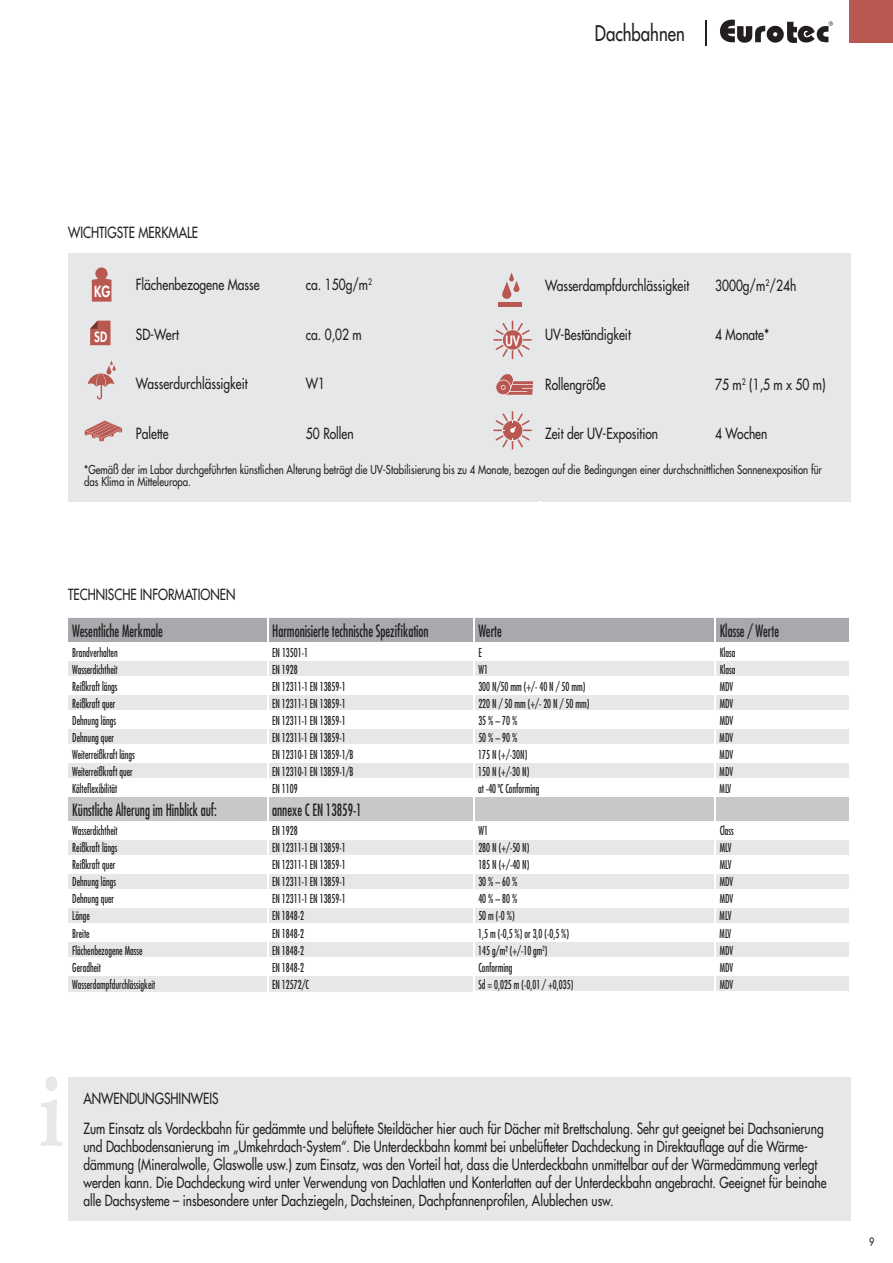
<style>
.page{position:relative;width:893px;height:1263px;background:#fff}
.page>*{position:absolute;margin:0;border:0;box-sizing:border-box;transform-origin:0 0}
.t1{font:500 21px "Futura Std";color:#231f20;scale:.8 1}
.t2{font:condensed 16.5px "Futura Std";color:#231f20;scale:.8 1}
.t3{font:500 15px/18px "Futura Std";color:#231f20;scale:.8 1}
.t4{font:800 15px "Futura Std";color:#fff;scale:.8 1}
.t5{font:800 13.8px "Futura Std";color:#fff;scale:.8 1}
.t6{font:condensed 12px "Futura Std";color:#231f20;scale:.8 1}
.t7{font:500 12px/12px "Futura Std";color:#231f20;scale:.8 1}
.t8{font:500 11.25px "Futura Std";color:#231f20;scale:.8 1}
</style>
<div class="page">
<div style="left:849px;top:0;width:44px;height:43px;background:#b85851"></div>
<svg style="left:720px;top:20px;width:113px;height:23px"></svg>
<svg style="left:705px;top:20px;width:1px;height:26px"></svg>
<div style="left:68px;top:253px;width:782px;height:248px;background:#e6e7e9"></div>
<svg style="left:92px;top:267px;width:19px;height:35px"></svg>
<svg style="left:88px;top:360px;width:28px;height:39px"></svg>
<svg style="left:90px;top:321px;width:21px;height:24px"></svg>
<svg style="left:84px;top:420px;width:38px;height:22px"></svg>
<svg style="left:502px;top:272px;width:18px;height:27px"></svg>
<hr style="left:498px;top:302px;width:24px;height:3px;background:#b85851">
<svg style="left:498px;top:306px;width:24px;height:1px"></svg>
<svg style="left:495px;top:374px;width:38px;height:21px"></svg>
<svg style="left:493px;top:321px;width:39px;height:38px"></svg>
<svg style="left:493px;top:411px;width:39px;height:39px"></svg>
<div style="left:68px;top:1077px;width:782px;height:143px;background:#e6e7e9"></div>
<svg style="left:41px;top:1076px;width:21px;height:70px"></svg>
<svg style="left:68px;top:618px;width:781px;height:374px"></svg>
<h1 class="t1" style="left:595px;top:20px;width:114px">Dachbahnen</h1>
<p class="t3" style="left:68px;top:223px;width:164px">WICHTIGSTE MERKMALE</p>
<p class="t4" style="left:94px;top:282px;width:22px">KG</p>
<p class="t3" style="left:136px;top:276px;width:156px">Flächenbezogene Masse</p>
<p class="t3" style="left:306px;top:276px;width:84px">ca. 150g/m<sup>2</sup></p>
<p class="t3" style="left:136px;top:325px;width:55px">SD-Wert</p>
<p class="t3" style="left:306px;top:325px;width:71px">ca. 0,02 m</p>
<p class="t3" style="left:136px;top:375px;width:141px">Wasserdurchlässigkeit</p>
<p class="t3" style="left:306px;top:375px;width:26px">W1</p>
<p class="t3" style="left:136px;top:424px;width:42px">Palette</p>
<p class="t3" style="left:306px;top:424px;width:61px">50 Rollen</p>
<p class="t5" style="left:94px;top:328px;width:18px">SD</p>
<p class="t5" style="left:505px;top:332px;width:20px">UV</p>
<p class="t3" style="left:545px;top:276px;width:182px">Wasserdampfdurchlässigkeit</p>
<p class="t3" style="left:715px;top:276px;width:103px">3000g/m<sup>2</sup>/24h</p>
<p class="t3" style="left:545px;top:326px;width:109px">UV-Beständigkeit</p>
<p class="t3" style="left:715px;top:326px;width:69px">4 Monate*</p>
<p class="t3" style="left:545px;top:375px;width:77px">Rollengröße</p>
<p class="t3" style="left:715px;top:375px;width:140px">75 m<sup>2</sup> (1,5 m x 50 m)</p>
<p class="t3" style="left:545px;top:425px;width:143px">Zeit der UV-Exposition</p>
<p class="t3" style="left:715px;top:425px;width:67px">4 Wochen</p>
<p class="t7" style="left:84px;top:464px;width:924px">*Gemäß der im Labor durchgeführten künstlichen Alterung beträgt die UV-Stabilisierung bis zu 4 Monate, bezogen auf die Bedingungen einer durchschnittlichen Sonnenexposition für das Klima in Mitteleuropa.</p>
<p class="t3" style="left:68px;top:586px;width:211px">TECHNISCHE INFORMATIONEN</p>
<p class="t2" style="left:72px;top:621px;width:115px">Wesentliche Merkmale</p>
<p class="t2" style="left:272px;top:621px;width:197px">Harmonisierte technische Spezifikation</p>
<p class="t2" style="left:478px;top:621px;width:31px">Werte</p>
<p class="t2" style="left:720px;top:621px;width:76px">Klasse / Werte</p>
<p class="t6" style="left:72px;top:645px;width:58px">Brandverhalten</p>
<p class="t6" style="left:272px;top:645px;width:47px">EN 13501-1</p>
<p class="t6" style="left:478px;top:645px;width:6px">E</p>
<p class="t6" style="left:720px;top:645px;width:21px">Klasa</p>
<p class="t6" style="left:72px;top:662px;width:58px">Wasserdichtheit</p>
<p class="t6" style="left:272px;top:662px;width:34px">EN 1928</p>
<p class="t6" style="left:478px;top:662px;width:14px">W1</p>
<p class="t6" style="left:720px;top:662px;width:21px">Klasa</p>
<p class="t6" style="left:72px;top:679px;width:58px">Reißkraft längs</p>
<p class="t6" style="left:272px;top:679px;width:94px">EN 12311-1 EN 13859-1</p>
<p class="t6" style="left:478px;top:679px;width:135px">300 N/50 mm (+/- 40 N / 50 mm)</p>
<p class="t6" style="left:720px;top:679px;width:18px">MDV</p>
<p class="t6" style="left:72px;top:696px;width:56px">Reißkraft quer</p>
<p class="t6" style="left:272px;top:696px;width:94px">EN 12311-1 EN 13859-1</p>
<p class="t6" style="left:478px;top:696px;width:140px">220 N / 50 mm (+/- 20 N / 50 mm)</p>
<p class="t6" style="left:720px;top:696px;width:18px">MDV</p>
<p class="t6" style="left:72px;top:713px;width:56px">Dehnung längs</p>
<p class="t6" style="left:272px;top:713px;width:94px">EN 12311-1 EN 13859-1</p>
<p class="t6" style="left:478px;top:713px;width:50px">35 % – 70 %</p>
<p class="t6" style="left:720px;top:713px;width:18px">MDV</p>
<p class="t6" style="left:72px;top:730px;width:54px">Dehnung quer</p>
<p class="t6" style="left:272px;top:730px;width:94px">EN 12311-1 EN 13859-1</p>
<p class="t6" style="left:478px;top:730px;width:50px">50 % – 90 %</p>
<p class="t6" style="left:720px;top:730px;width:18px">MDV</p>
<p class="t6" style="left:72px;top:747px;width:80px">Weiterreißkraft längs</p>
<p class="t6" style="left:272px;top:747px;width:103px">EN 12310-1 EN 13859-1/B</p>
<p class="t6" style="left:478px;top:747px;width:63px">175 N (+/-30N)</p>
<p class="t6" style="left:720px;top:747px;width:18px">MDV</p>
<p class="t6" style="left:72px;top:764px;width:77px">Weiterreißkraft quer</p>
<p class="t6" style="left:272px;top:764px;width:103px">EN 12310-1 EN 13859-1/B</p>
<p class="t6" style="left:478px;top:764px;width:65px">150 N (+/-30 N)</p>
<p class="t6" style="left:720px;top:764px;width:18px">MDV</p>
<p class="t6" style="left:72px;top:781px;width:58px">Kälteflexibilität</p>
<p class="t6" style="left:272px;top:781px;width:34px">EN 1109</p>
<p class="t6" style="left:478px;top:781px;width:78px">at -40 ºC Conforming</p>
<p class="t6" style="left:720px;top:781px;width:16px">MLV</p>
<p class="t2" style="left:72px;top:800px;width:182px">Künstliche Alterung im Hinblick auf:</p>
<p class="t2" style="left:272px;top:800px;width:113px">annexe C EN 13859-1</p>
<p class="t6" style="left:72px;top:824px;width:58px">Wasserdichtheit</p>
<p class="t6" style="left:272px;top:824px;width:34px">EN 1928</p>
<p class="t6" style="left:478px;top:824px;width:14px">W1</p>
<p class="t6" style="left:720px;top:824px;width:19px">Class</p>
<p class="t6" style="left:72px;top:841px;width:58px">Reißkraft längs</p>
<p class="t6" style="left:272px;top:841px;width:94px">EN 12311-1 EN 13859-1</p>
<p class="t6" style="left:478px;top:841px;width:65px">280 N (+/-50 N)</p>
<p class="t6" style="left:720px;top:841px;width:16px">MLV</p>
<p class="t6" style="left:72px;top:858px;width:56px">Reißkraft quer</p>
<p class="t6" style="left:272px;top:858px;width:94px">EN 12311-1 EN 13859-1</p>
<p class="t6" style="left:478px;top:858px;width:65px">185 N (+/-40 N)</p>
<p class="t6" style="left:720px;top:858px;width:16px">MLV</p>
<p class="t6" style="left:72px;top:875px;width:56px">Dehnung längs</p>
<p class="t6" style="left:272px;top:875px;width:94px">EN 12311-1 EN 13859-1</p>
<p class="t6" style="left:478px;top:875px;width:50px">30 % – 60 %</p>
<p class="t6" style="left:720px;top:875px;width:18px">MDV</p>
<p class="t6" style="left:72px;top:892px;width:54px">Dehnung quer</p>
<p class="t6" style="left:272px;top:892px;width:94px">EN 12311-1 EN 13859-1</p>
<p class="t6" style="left:478px;top:892px;width:50px">40 % – 80 %</p>
<p class="t6" style="left:720px;top:892px;width:18px">MDV</p>
<p class="t6" style="left:72px;top:909px;width:24px">Länge</p>
<p class="t6" style="left:272px;top:909px;width:41px">EN 1848-2</p>
<p class="t6" style="left:478px;top:909px;width:47px">50 m (-0 %)</p>
<p class="t6" style="left:720px;top:909px;width:16px">MLV</p>
<p class="t6" style="left:72px;top:926px;width:23px">Breite</p>
<p class="t6" style="left:272px;top:926px;width:41px">EN 1848-2</p>
<p class="t6" style="left:478px;top:926px;width:115px">1,5 m (-0,5 %) or 3,0 (-0,5 %)</p>
<p class="t6" style="left:720px;top:926px;width:16px">MLV</p>
<p class="t6" style="left:72px;top:943px;width:89px">Flächenbezogene Masse</p>
<p class="t6" style="left:272px;top:943px;width:41px">EN 1848-2</p>
<p class="t6" style="left:478px;top:943px;width:88px">145 g/m² (+/-10 gm<sup>2</sup>)</p>
<p class="t6" style="left:720px;top:943px;width:18px">MDV</p>
<p class="t6" style="left:72px;top:960px;width:37px">Geradheit</p>
<p class="t6" style="left:272px;top:960px;width:41px">EN 1848-2</p>
<p class="t6" style="left:478px;top:960px;width:44px">Conforming</p>
<p class="t6" style="left:720px;top:960px;width:18px">MDV</p>
<p class="t6" style="left:72px;top:977px;width:105px">Wasserdampfdurchlässigkeit</p>
<p class="t6" style="left:272px;top:977px;width:48px">EN 12572/C</p>
<p class="t6" style="left:478px;top:977px;width:120px">Sd = 0,025 m (-0,01 / +0,035)</p>
<p class="t6" style="left:720px;top:977px;width:18px">MDV</p>
<p class="t3" style="left:83px;top:1084px;width:927px;line-height:29.1px">ANWENDUNGSHINWEIS<br>Zum Einsatz als Vordeckbahn für gedämmte und belüftete Steildächer hier auch für Dächer mit Brettschalung. Sehr gut geeignet bei Dachsanierung</p>
<p class="t3" style="left:83px;top:1137px;width:930px">und Dachbodensanierung im „Umkehrdach-System“. Die Unterdeckbahn kommt bei unbelüfteter Dachdeckung in Direktauflage auf die Wärme&shy;dämmung (Mineralwolle, Glaswolle usw.) zum Einsatz, was den Vorteil hat, dass die Unterdeckbahn unmittelbar auf der Wärmedämmung verlegt werden kann. Die Dachdeckung wird unter Verwendung von Dachlatten und Konterlatten auf der Unterdeckbahn angebracht. Geeignet für beinahe alle Dachsysteme – insbesondere unter Dachziegeln, Dachsteinen, Dachpfannenprofilen, Alublechen usw.</p>
<p class="t8" style="left:869px;top:1235px;width:8px">9</p>
</div>
